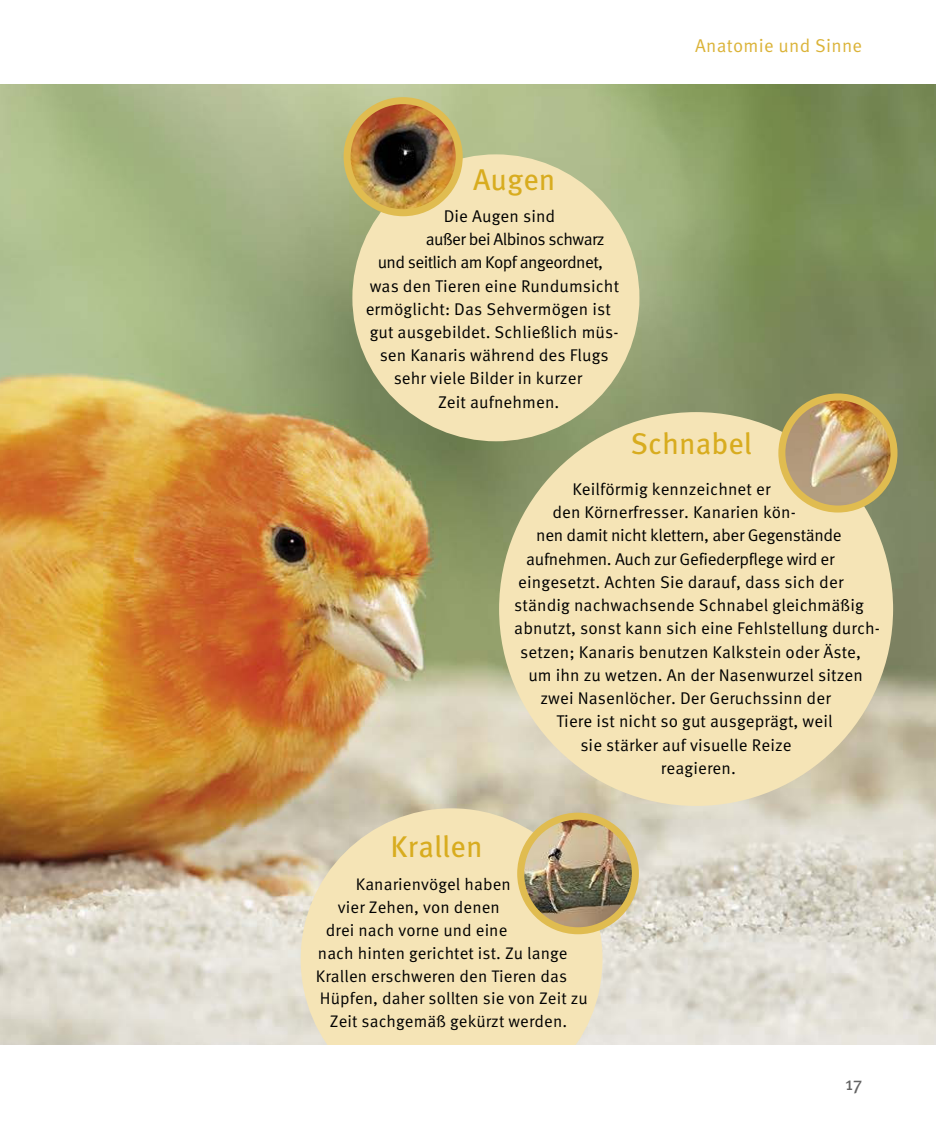
<style>
.page{position:relative;width:936px;height:1134px;background:#fff}
.page>*{position:absolute;margin:0;border:0;box-sizing:border-box;transform-origin:0 0}
.t1{font:30px "Meta OT";color:#d8ac1f}
.t2{font:18.4px "Meta OT Norm";letter-spacing:.015em;color:#dbb338}
.t3{font:18.4px "Meta OT";color:#636363}
.t4{font:17px "Meta OT Norm";letter-spacing:.005em;color:#000}
.t5{font:17px "Meta OT Norm";letter-spacing:-.02em;color:#000}
.t6{font:17px "Meta OT Norm";letter-spacing:-.035em;color:#000}
.t7{font:16.8px "Meta OT Norm";letter-spacing:.005em;color:#000}
</style>
<div class="page">
<img style="left:0;top:84px;width:935px;height:961px">
<div style="left:300px;top:808px;width:302px;height:302px;background:#f5e4b6;border-radius:50%"></div>
<div style="left:499px;top:412px;width:394px;height:394px;background:#f5e4b6;border-radius:50%"></div>
<img style="left:781px;top:397px;width:112px;height:112px;border-radius:56px">
<div style="left:778px;top:393px;width:119px;height:119px;border:7px solid #e0bc50;border-radius:50%"></div>
<img style="left:520px;top:816px;width:115px;height:115px;border-radius:57px">
<div style="left:517px;top:813px;width:121px;height:121px;border:7px solid #e0bc50;border-radius:50%"></div>
<div style="left:352px;top:154px;width:287px;height:287px;background:#f5e4b6;border-radius:50%"></div>
<img style="left:347px;top:101px;width:112px;height:112px;border-radius:56px">
<div style="left:343px;top:97px;width:119px;height:119px;border:7px solid #e0bc50;border-radius:50%"></div>
<div style="left:0;top:1045px;width:935px;height:89px;background:#fff"></div>
<p class="t2" style="left:695px;top:37px;width:168px">Anatomie und Sinne</p>
<h1 class="t1" style="left:473px;top:168px;width:84px">Augen</h1>
<p class="t4" style="left:443px;top:208px;width:113px">Die Augen sind</p>
<p class="t6" style="left:425px;top:231px;width:180px">außer bei Albinos schwarz</p>
<p class="t6" style="left:377px;top:254px;width:227px">und seitlich am Kopf angeordnet,</p>
<p class="t4" style="left:369px;top:277px;width:251px">was den Tieren eine Rundumsicht</p>
<p class="t4" style="left:365px;top:301px;width:247px">ermöglicht: Das Sehvermögen ist</p>
<p class="t4" style="left:369px;top:324px;width:250px">gut ausgebildet. Schließlich müs-</p>
<p class="t4" style="left:379px;top:347px;width:230px">sen Kanaris während des Flugs</p>
<p class="t4" style="left:393px;top:370px;width:190px">sehr viele Bilder in kurzer</p>
<p class="t4" style="left:438px;top:394px;width:123px">Zeit aufnehmen.</p>
<h1 class="t1" style="left:630px;top:432px;width:123px">Schnabel</h1>
<h1 class="t1" style="left:390px;top:835px;width:94px">Krallen</h1>
<p class="t4" style="left:572px;top:481px;width:200px">Keilförmig kennzeichnet er</p>
<p class="t4" style="left:552px;top:504px;width:245px">den Körnerfresser. Kanarien kön-</p>
<p class="t5" style="left:536px;top:527px;width:307px">nen damit nicht klettern, aber Gegenstände</p>
<p class="t5" style="left:526px;top:550px;width:310px">aufnehmen. Auch zur Gefiederpflege wird er</p>
<p class="t4" style="left:518px;top:574px;width:327px">eingesetzt. Achten Sie darauf, dass sich der</p>
<p class="t4" style="left:514px;top:597px;width:351px">ständig nachwachsende Schnabel gleichmäßig</p>
<p class="t4" style="left:514px;top:620px;width:367px">abnutzt, sonst kann sich eine Fehlstellung durch-</p>
<p class="t4" style="left:520px;top:643px;width:342px">setzen; Kanaris benutzen Kalkstein oder Äste,</p>
<p class="t4" style="left:528px;top:667px;width:336px">um ihn zu wetzen. An der Nasenwurzel sitzen</p>
<p class="t4" style="left:540px;top:690px;width:292px">zwei Nasenlöcher. Der Geruchssinn der</p>
<p class="t4" style="left:556px;top:713px;width:278px">Tiere ist nicht so gut ausgeprägt, weil</p>
<p class="t4" style="left:580px;top:736px;width:213px">sie stärker auf visuelle Reize</p>
<p class="t4" style="left:661px;top:760px;width:76px">reagieren.</p>
<p class="t7" style="left:356px;top:876px;width:156px">Kanarienvögel haben</p>
<p class="t7" style="left:338px;top:899px;width:163px">vier Zehen, von denen</p>
<p class="t7" style="left:326px;top:922px;width:183px">drei nach vorne und eine</p>
<p class="t7" style="left:318px;top:945px;width:251px">nach hinten gerichtet ist. Zu lange</p>
<p class="t7" style="left:316px;top:967px;width:253px">Krallen erschweren den Tieren das</p>
<p class="t7" style="left:320px;top:990px;width:269px">Hüpfen, daher sollten sie von Zeit zu</p>
<p class="t7" style="left:330px;top:1013px;width:239px">Zeit sachgemäß gekürzt werden.</p>
<p class="t3" style="left:845px;top:1076px;width:19px">17</p>
</div>
